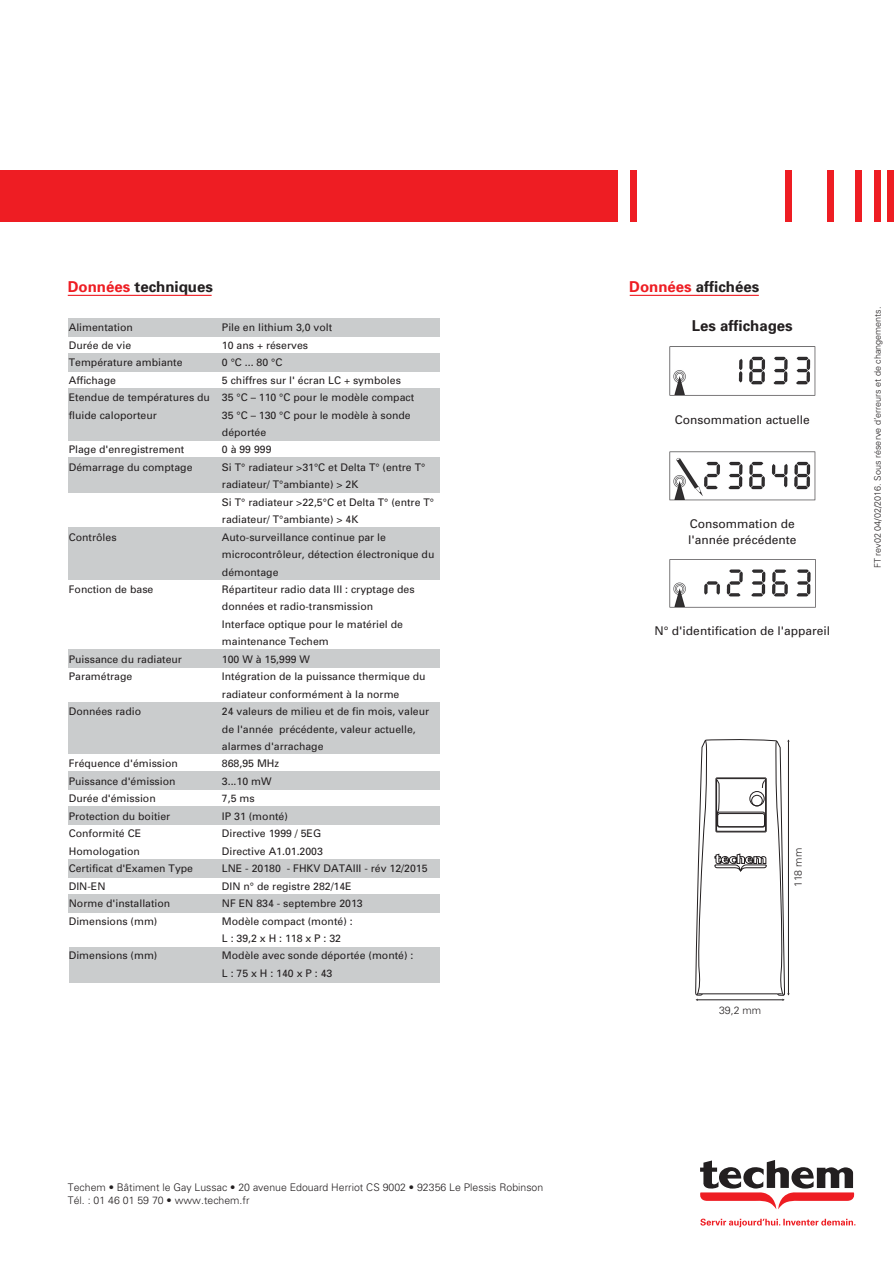
<style>
.page{position:relative;width:894px;height:1264px;background:#fff}
.page>*{position:absolute;margin:0;border:0;box-sizing:border-box;transform-origin:0 0}
.t1{font:700 15px "Univers";color:#231f20}
.t2{font:12px/16px "Univers";color:#231f20}
.t3{font:10.5px/17.4px "Univers";color:#231f20}
.t4{font:300 10.5px/12.6px "Univers";color:#231f20}
.t5{font:300 9px "Univers";color:#231f20}
.s1{color:#ee1d23}
</style>
<div class="page">
<div style="left:0;top:170px;width:617px;height:51px;background:#ee1d23"></div>
<div style="left:784px;top:170px;width:7px;height:51px;background:#ee1d23"></div>
<div style="left:630px;top:170px;width:6px;height:51px;background:#ee1d23"></div>
<div style="left:827px;top:170px;width:6px;height:51px;background:#ee1d23"></div>
<div style="left:855px;top:170px;width:6px;height:51px;background:#ee1d23"></div>
<div style="left:874px;top:170px;width:6px;height:51px;background:#ee1d23"></div>
<div style="left:887px;top:170px;width:6px;height:51px;background:#ee1d23"></div>
<svg style="left:700px;top:1218px;width:155px;height:8px"></svg>
<svg style="left:700px;top:1160px;width:154px;height:48px"></svg>
<hr style="left:68px;top:295px;width:143px;height:1px;background:#ee1d23">
<hr style="left:629px;top:295px;width:129px;height:1px;background:#ee1d23">
<img style="left:669px;top:347px;width:146px;height:48px">
<img style="left:669px;top:451px;width:146px;height:49px">
<img style="left:669px;top:559px;width:146px;height:48px">
<div style="left:69px;top:474px;width:370px;height:18px;background:#cacccd"></div>
<div style="left:69px;top:947px;width:370px;height:35px;background:#cacccd"></div>
<svg style="left:695px;top:739px;width:94px;height:262px"></svg>
<h1 class="t1" style="left:68px;top:277px;width:147px"><span class="s1">Données</span> techniques</h1>
<h1 class="t1" style="left:629px;top:277px;width:132px"><span class="s1">Données</span> affichées</h1>
<h1 class="t1" style="left:691px;top:315px;width:102px">Les affichages</h1>
<p class="t3" style="left:69px;top:319px;width:66px">Alimentation</p>
<p class="t3" style="left:222px;top:319px;width:112px">Pile en lithium 3,0 volt</p>
<p class="t3" style="left:69px;top:336px;width:64px">Durée de vie</p>
<p class="t3" style="left:222px;top:336px;width:88px">10 ans + réserves</p>
<p class="t3" style="left:69px;top:353px;width:115px">Température ambiante</p>
<p class="t3" style="left:222px;top:353px;width:62px">0 °C ... 80 °C</p>
<p class="t3" style="left:69px;top:371px;width:49px">Affichage</p>
<p class="t3" style="left:222px;top:371px;width:180px">5 chiffres sur l' écran LC + symboles</p>
<p class="t3" style="left:69px;top:388px;width:143px">Etendue de températures du fluide caloporteur</p>
<p class="t3" style="left:222px;top:388px;width:194px">35 °C – 110 °C pour le modèle compact<br>35 °C – 130 °C pour le modèle à sonde déportée</p>
<p class="t3" style="left:69px;top:441px;width:117px">Plage d'enregistrement</p>
<p class="t3" style="left:222px;top:441px;width:51px">0 à 99 999</p>
<p class="t3" style="left:69px;top:458px;width:358px">Enregistrement du comptage Si T° radiateur &gt;31°C et Delta T° (entre T°</p>
<p class="t3" style="left:222px;top:475px;width:138px">radiateur/ T°ambiante) &gt; 2K</p>
<p class="t2" style="left:674px;top:411px;width:136px">Consommation actuelle</p>
<p class="t3" style="left:69px;top:458px;width:125px">Démarrage du comptage</p>
<p class="t3" style="left:222px;top:493px;width:213px">Si T° radiateur &gt;22,5°C et Delta T° (entre T° radiateur/ T°ambiante) &gt; 4K</p>
<p class="t3" style="left:69px;top:528px;width:49px">Contrôles</p>
<p class="t3" style="left:222px;top:528px;width:214px">Auto-surveillance continue par le microcontrôleur, détection électronique du démontage</p>
<p class="t3" style="left:69px;top:580px;width:86px">Fonction de base</p>
<p class="t3" style="left:222px;top:580px;width:194px">Répartiteur radio data III : cryptage des données et radio-transmission<br>Interface optique pour le matériel de maintenance Techem</p>
<p class="t3" style="left:69px;top:650px;width:115px">Puissance du radiateur</p>
<p class="t3" style="left:222px;top:650px;width:90px">100 W à 15,999 W</p>
<p class="t3" style="left:69px;top:667px;width:65px">Paramétrage</p>
<p class="t3" style="left:222px;top:667px;width:205px">Intégration de la puissance thermique du radiateur conformément à la norme</p>
<p class="t3" style="left:69px;top:702px;width:74px">Données radio</p>
<p class="t3" style="left:222px;top:702px;width:209px">24 valeurs de milieu et de fin mois, valeur de l'année précédente, valeur actuelle, alarmes d'arrachage</p>
<p class="t3" style="left:69px;top:754px;width:111px">Fréquence d'émission</p>
<p class="t3" style="left:222px;top:754px;width:59px">868,95 MHz</p>
<p class="t3" style="left:69px;top:772px;width:108px">Puissance d'émission</p>
<p class="t3" style="left:222px;top:772px;width:51px">3...10 mW</p>
<p class="t3" style="left:69px;top:789px;width:88px">Durée d'émission</p>
<p class="t3" style="left:222px;top:789px;width:34px">7,5 ms</p>
<p class="t3" style="left:69px;top:807px;width:103px">Protection du boitier</p>
<p class="t3" style="left:222px;top:807px;width:67px">IP 31 (monté)</p>
<p class="t3" style="left:69px;top:824px;width:74px">Conformité CE<br>Homologation</p>
<p class="t3" style="left:222px;top:824px;width:102px">Directive 1999 / 5EG<br>Directive A1.01.2003</p>
<p class="t3" style="left:69px;top:859px;width:126px">Certificat d'Examen Type</p>
<p class="t3" style="left:222px;top:859px;width:207px">LNE - 20180 - FHKV DATAIII - rév 12/2015</p>
<p class="t3" style="left:69px;top:876px;width:38px">DIN-EN</p>
<p class="t3" style="left:222px;top:876px;width:131px">DIN n° de registre 282/14E</p>
<p class="t3" style="left:69px;top:894px;width:103px">Norme d'installation</p>
<p class="t3" style="left:222px;top:894px;width:142px">NF EN 834 - septembre 2013</p>
<p class="t3" style="left:69px;top:911px;width:90px">Dimensions (mm)</p>
<p class="t3" style="left:222px;top:911px;width:193px">Modèle compact (monté) :<br>L : 39,2 x H : 118 x P : 32<br>Modèle avec sonde déportée (monté) :</p>
<p class="t3" style="left:69px;top:946px;width:90px">Dimensions (mm)</p>
<p class="t3" style="left:222px;top:964px;width:112px">L : 75 x H : 140 x P : 43</p>
<p class="t2" style="left:688px;top:515px;width:110px">Consommation de l'année précédente</p>
<p class="t2" style="left:654px;top:622px;width:177px">N° d'identification de l'appareil</p>
<p class="t4" style="left:791px;top:887px;width:41px;rotate:-90deg">118 mm</p>
<p class="t4" style="left:719px;top:1003px;width:44px">39,2 mm</p>
<p class="t5" style="left:872px;top:568px;width:263px;rotate:-90deg">FT rev02 04/02/2016. Sous réserve d’erreurs et de changements.</p>
<p class="t4" style="left:68px;top:1180px;width:477px">Techem • Bâtiment le Gay Lussac • 20 avenue Edouard Herriot CS 9002 • 92356 Le Plessis Robinson<br>Tél. : 01 46 01 59 70 • www.techem.fr</p>
</div>
